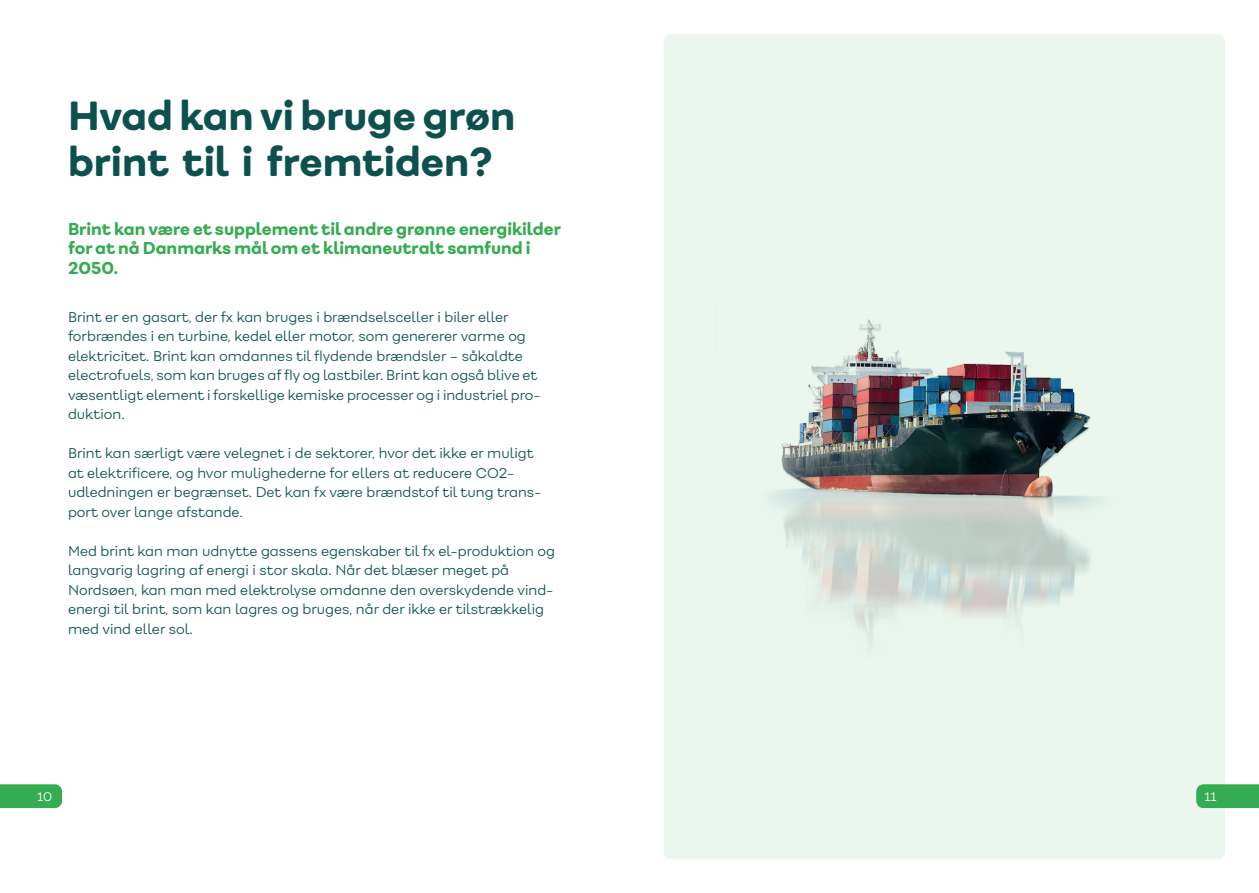
<style>
.page{position:relative;width:1259px;height:893px;background:#fff}
.page>*{position:absolute;margin:0;border:0;box-sizing:border-box;transform-origin:0 0}
.t1{font:800 39px/46.2px "Fibra One Alt";color:#0c514e}
.t2{font:800 16.5px/19.5px "Fibra One Alt";color:#35ab52}
.t3{font:300 13.5px/19.5px "Fibra One Alt";color:#0c514e}
.t4{font:300 12px "Fibra One Alt";color:#fff}
</style>
<div class="page">
<div style="left:663px;top:34px;width:562px;height:825px;background:#ebf6ee;border-radius:7px"></div>
<img style="left:772px;top:319px;width:329px;height:326px">
<svg style="left:0;top:784px;width:62px;height:24px"></svg>
<div style="left:1196px;top:784px;width:63px;height:24px;background:#35ab52"></div>
<h1 class="t1" style="left:68px;top:92px;width:449px">Hvad kan vi bruge grøn brint til i fremtiden?</h1>
<p class="t2" style="left:68px;top:219px;width:494px">Brint kan være et supplement til andre grønne energikilder for at nå Danmarks mål om et klimaneutralt samfund i<br>2050.</p>
<p class="t3" style="left:68px;top:307px;width:474px">Brint er en gasart, der fx kan bruges i brændselsceller i biler eller forbrændes i en turbine, kedel eller motor, som genererer varme og elektricitet. Brint kan omdannes til flydende brændsler – såkaldte electrofuels, som kan bruges af fly og lastbiler. Brint kan også blive et væsentligt element i forskellige kemiske processer og i industriel pro&shy;duktion.</p>
<p class="t3" style="left:68px;top:443px;width:475px">Brint kan særligt være velegnet i de sektorer, hvor det ikke er muligt at elektrificere, og hvor mulighederne for ellers at reducere CO2- udledningen er begrænset. Det kan fx være brændstof til tung trans&shy;port over lange afstande.</p>
<p class="t3" style="left:68px;top:541px;width:488px">Med brint kan man udnytte gassens egenskaber til fx el-produktion og langvarig lagring af energi i stor skala. Når det blæser meget på Nordsøen, kan man med elektrolyse omdanne den overskydende vind&shy;energi til brint, som kan lagres og bruges, når der ikke er tilstrækkelig med vind eller sol.</p>
<p class="t4" style="left:37px;top:789px;width:16px">10</p>
<p class="t4" style="left:1204px;top:789px;width:14px">11</p>
</div>
